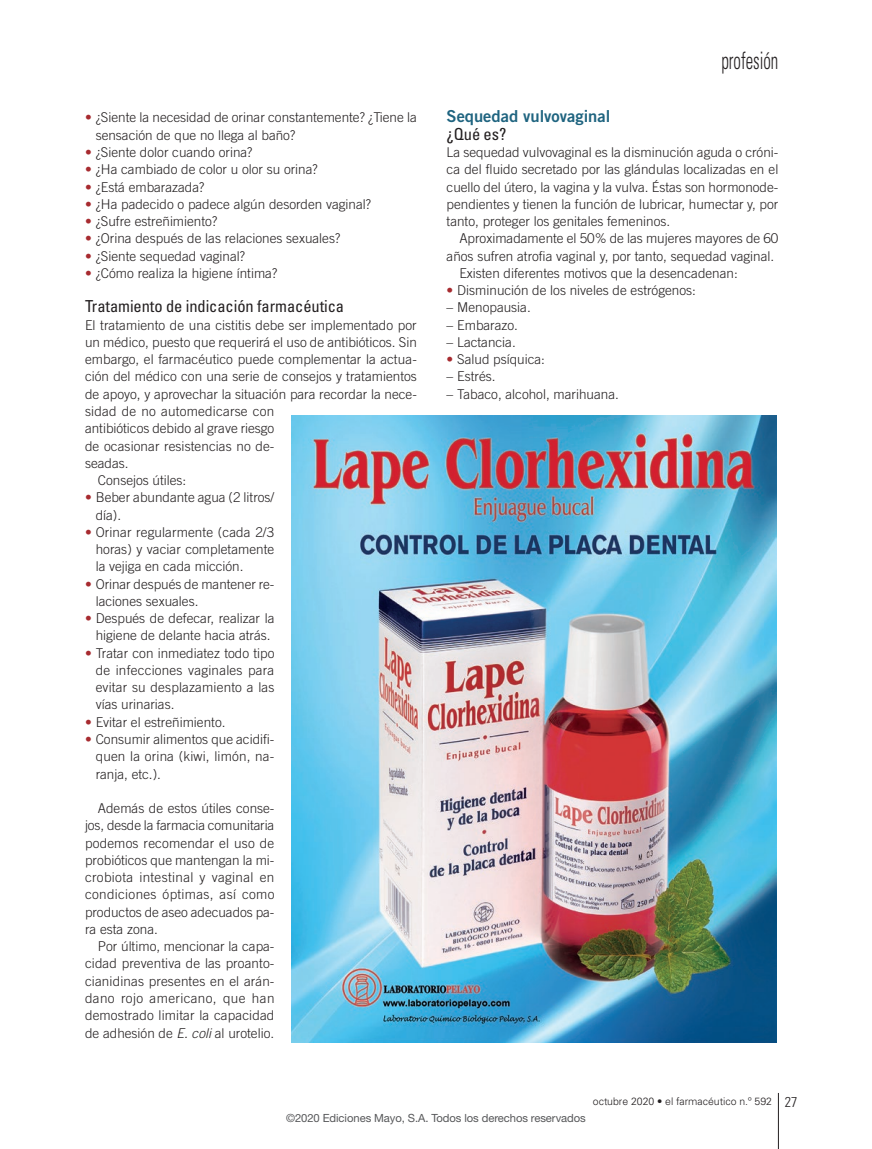
<style>
.page{position:relative;width:872px;height:1149px;background:#fff}
.page>*{position:absolute;margin:0;border:0;box-sizing:border-box;transform-origin:0 0}
.t1{font:300 condensed 24px "Univers LT Std";color:#231f20;scale:.7 1}
.LADILLO_2{font:condensed 16.5px "Univers LT Std";letter-spacing:-.005em;color:#231f20}
.LADILLO{font:16.5px "Trade Gothic LT Std Bd 2";color:#1f6480}
.TEXT_GENERAL_sense_e{font:300 13.5px/17.2px "Trade Gothic LT Std";color:#231f20}
.TEXT_GENERAL{font:300 13.5px/17.2px "Trade Gothic LT Std";color:#231f20;text-align:justify}
.LADILLO_3{font:11.25px "Helvetica Neue LT Std";letter-spacing:-.005em;color:#57585a}
.t2{font:300 10.5px "Univers LT Std";color:#231f20}
.s1{color:#a72b30}
.s2{font-style:italic}
.s3{font-stretch:condensed;font-size:14.25px}
</style>
<div class="page">
<hr style="left:778px;top:1092px;width:1px;height:56px;background:#231f20">
<img style="left:292px;top:416px;width:484px;height:626px">
<p class="TEXT_GENERAL_sense_e" style="left:96px;top:109px;width:323px;text-indent:-11px"><span class="s1">•</span> ¿Siente la necesidad de orinar constantemente? ¿Tiene la sensación de que no llega al baño?</p>
<p class="TEXT_GENERAL_sense_e" style="left:85px;top:143px;width:169px"><span class="s1">•</span> ¿Siente dolor cuando orina?</p>
<p class="TEXT_GENERAL_sense_e" style="left:85px;top:161px;width:234px"><span class="s1">•</span> ¿Ha cambiado de color u olor su orina?</p>
<p class="TEXT_GENERAL_sense_e" style="left:85px;top:178px;width:121px"><span class="s1">•</span> ¿Está embarazada?</p>
<p class="TEXT_GENERAL_sense_e" style="left:85px;top:195px;width:287px"><span class="s1">•</span> ¿Ha padecido o padece algún desorden vaginal?</p>
<p class="TEXT_GENERAL_sense_e" style="left:85px;top:212px;width:134px"><span class="s1">•</span> ¿Sufre estreñimiento?</p>
<p class="TEXT_GENERAL_sense_e" style="left:85px;top:230px;width:257px"><span class="s1">•</span> ¿Orina después de las relaciones sexuales?</p>
<p class="TEXT_GENERAL_sense_e" style="left:85px;top:247px;width:161px"><span class="s1">•</span> ¿Siente sequedad vaginal?</p>
<p class="TEXT_GENERAL_sense_e" style="left:85px;top:264px;width:194px"><span class="s1">•</span> ¿Cómo realiza la higiene íntima?</p>
<p class="LADILLO_2" style="left:85px;top:296px;width:261px">Tratamiento de indicación farmacéutica</p>
<p class="TEXT_GENERAL_sense_e" style="left:85px;top:316px;width:333px">El tratamiento de una cistitis debe ser implementado por un médico, puesto que requerirá el uso de antibióticos. Sin embargo, el farmacéutico puede complementar la actua&shy;ción del médico con una serie de consejos y tratamientos de apoyo, y aprovechar la situación para recordar la nece&shy;sidad de no automedicarse con<br>antibióticos debido al grave riesgo<br>de ocasionar resistencias no de-<br>seadas.</p>
<p class="TEXT_GENERAL" style="left:98px;top:471px;width:90px">Consejos útiles:</p>
<p class="TEXT_GENERAL_sense_e" style="left:96px;top:488px;width:180px;text-indent:-11px"><span class="s1">•</span> Beber abundante agua (2 litros/ día).</p>
<p class="TEXT_GENERAL_sense_e" style="left:96px;top:523px;width:180px;text-align:justify;text-indent:-11px"><span class="s1">•</span> Orinar regularmente (cada 2/3 horas) y vaciar completamente la vejiga en cada micción.</p>
<p class="TEXT_GENERAL_sense_e" style="left:96px;top:575px;width:180px;text-indent:-11px"><span class="s1">•</span> Orinar después de mantener re&shy;laciones sexuales.</p>
<p class="TEXT_GENERAL_sense_e" style="left:85px;top:609px;width:191px;text-align:center"><span class="s1">•</span> Después de defecar, realizar la higiene de delante hacia atrás.</p>
<p class="TEXT_GENERAL_sense_e" style="left:96px;top:644px;width:180px;text-align:justify;text-indent:-11px"><span class="s1">•</span> Tratar con inmediatez todo tipo de infecciones vaginales para evitar su desplazamiento a las vías urinarias.</p>
<p class="TEXT_GENERAL_sense_e" style="left:85px;top:713px;width:142px"><span class="s1">•</span> Evitar el estreñimiento.</p>
<p class="TEXT_GENERAL_sense_e" style="left:96px;top:730px;width:180px;text-align:justify;text-indent:-11px"><span class="s1">•</span> Consumir alimentos que acidifi&shy;quen la orina (kiwi, limón, na&shy;ranja, etc.).</p>
<p class="TEXT_GENERAL" style="left:85px;top:799px;width:191px;text-indent:13px">Además de estos útiles conse&shy;jos, desde la farmacia comunitaria podemos recomendar el uso de probióticos que mantengan la mi&shy;crobiota intestinal y vaginal en condiciones óptimas, así como productos de aseo adecuados pa&shy;ra esta zona.</p>
<p class="TEXT_GENERAL" style="left:85px;top:937px;width:191px;text-indent:13px">Por último, mencionar la capa&shy;cidad preventiva de las proanto&shy;cianidinas presentes en el arán&shy;dano rojo americano, que han demostrado limitar la capacidad de adhesión de <span class="s2">E. coli</span> al urotelio.</p>
<h1 class="t1" style="left:721px;top:46px;width:83px">profesión</h1>
<p class="LADILLO" style="left:446px;top:106px;width:165px">Sequedad vulvovaginal</p>
<p class="LADILLO_2" style="left:446px;top:123px;width:61px">¿Qué es?</p>
<p class="TEXT_GENERAL_sense_e" style="left:446px;top:143px;width:333px;text-align:justify">La sequedad vulvovaginal es la disminución aguda o cróni&shy;ca del fluido secretado por las glándulas localizadas en el cuello del útero, la vagina y la vulva. Éstas son hormonode&shy;pendientes y tienen la función de lubricar, humectar y, por tanto, proteger los genitales femeninos.</p>
<p class="TEXT_GENERAL" style="left:446px;top:230px;width:333px;text-indent:13px">Aproximadamente el 50% de las mujeres mayores de 60 años sufren atrofia vaginal y, por tanto, sequedad vaginal.</p>
<p class="TEXT_GENERAL" style="left:459px;top:264px;width:280px">Existen diferentes motivos que la desencadenan:</p>
<p class="TEXT_GENERAL_sense_e" style="left:446px;top:281px;width:251px"><span class="s1">•</span> Disminución de los niveles de estrógenos:</p>
<p class="TEXT_GENERAL_sense_e" style="left:446px;top:299px;width:86px">– Menopausia.</p>
<p class="TEXT_GENERAL_sense_e" style="left:446px;top:316px;width:73px">– Embarazo.</p>
<p class="TEXT_GENERAL_sense_e" style="left:446px;top:333px;width:71px">– Lactancia.</p>
<p class="TEXT_GENERAL_sense_e" style="left:446px;top:350px;width:100px"><span class="s1">•</span> Salud psíquica:</p>
<p class="TEXT_GENERAL_sense_e" style="left:446px;top:368px;width:50px">– Estrés.</p>
<p class="TEXT_GENERAL_sense_e" style="left:446px;top:385px;width:174px">– Tabaco, alcohol, marihuana.</p>
<p class="t2" style="left:593px;top:1094px;width:206px">octubre 2020 • el farmacéutico n.º 592 <span class="s3">27</span></p>
<p class="LADILLO_3" style="left:286px;top:1111px;width:301px">©2020 Ediciones Mayo, S.A. Todos los derechos reservados</p>
</div>
